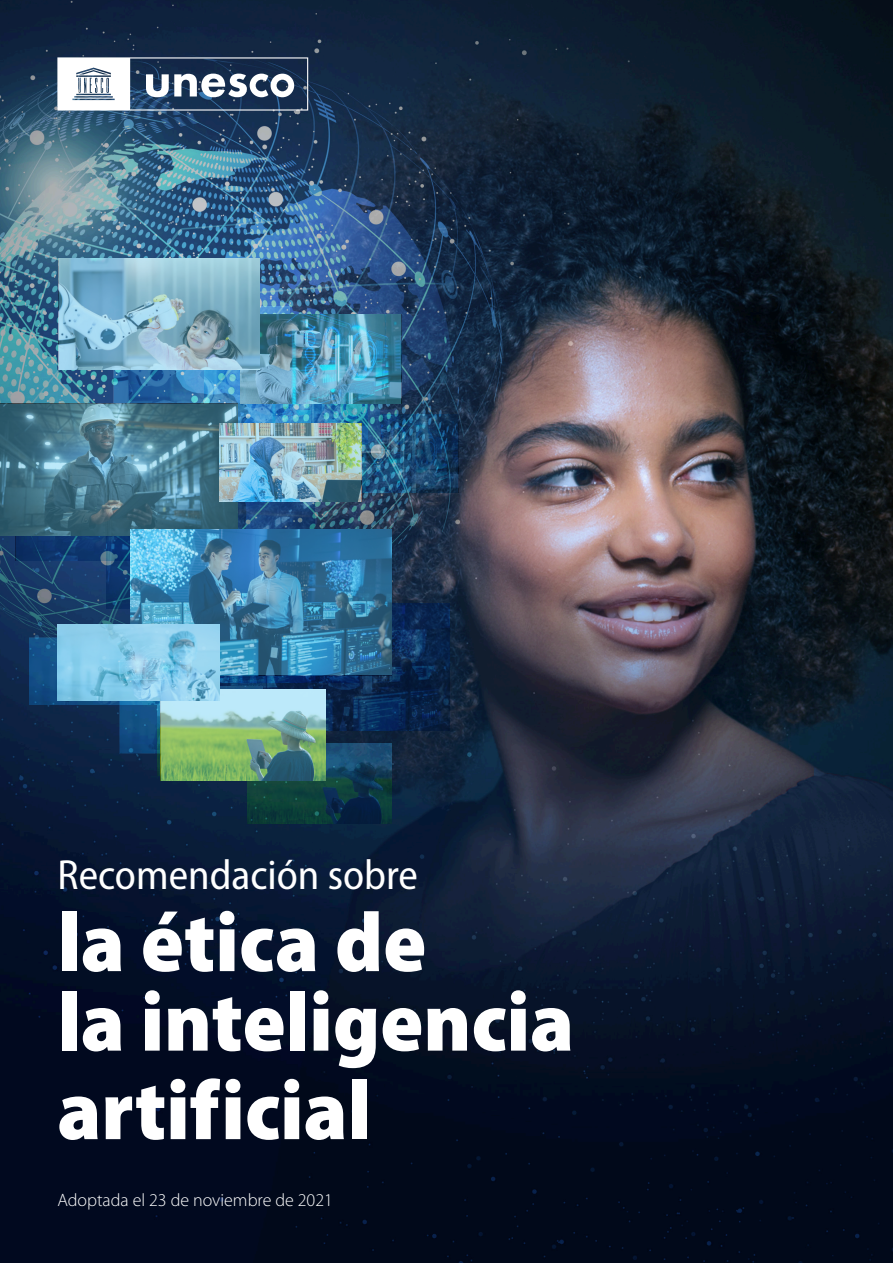
<style>
.page{position:relative;width:893px;height:1263px;background:#fff}
.page>*{position:absolute;margin:0;border:0;box-sizing:border-box;transform-origin:0 0}
.t1{font:900 semi-condensed 84.9px/79.5px "Myriad Pro";color:#fff}
.t2{font:semi-condensed 42.3px "Myriad Pro";color:#fff}
.t3{font:300 18px "Myriad Pro";color:#fff}
</style>
<div class="page">
<img style="left:0;top:0;width:893px;height:1263px">
<svg style="left:57px;top:57px;width:251px;height:54px"></svg>
<img style="left:16px;top:536px;width:90px;height:24px">
<img style="left:114px;top:306px;width:176px;height:98px">
<img style="left:29px;top:638px;width:91px;height:67px">
<img style="left:106px;top:502px;width:209px;height:106px">
<img style="left:361px;top:415px;width:97px;height:78px">
<img style="left:204px;top:370px;width:176px;height:82px">
<img style="left:247px;top:744px;width:145px;height:80px">
<img style="left:220px;top:603px;width:230px;height:128px">
<img style="left:120px;top:686px;width:142px;height:67px">
<img style="left:0;top:404px;width:238px;height:132px">
<img style="left:241px;top:315px;width:160px;height:89px">
<img style="left:59px;top:258px;width:200px;height:112px">
<img style="left:161px;top:690px;width:164px;height:91px">
<img style="left:130px;top:530px;width:262px;height:145px">
<img style="left:57px;top:624px;width:163px;height:76px">
<img style="left:220px;top:423px;width:141px;height:79px">
<p class="t2" style="left:57px;top:848px;width:362px">Recomendación sobre</p>
<p class="t1" style="left:57px;top:900px;width:518px">la ética de<br>la inteligencia</p>
<p class="t1" style="left:57px;top:1068px;width:315px">artificial</p>
<p class="t3" style="left:57px;top:1189px;width:277px">Adoptada el 23 de noviembre de 2021</p>
</div>
